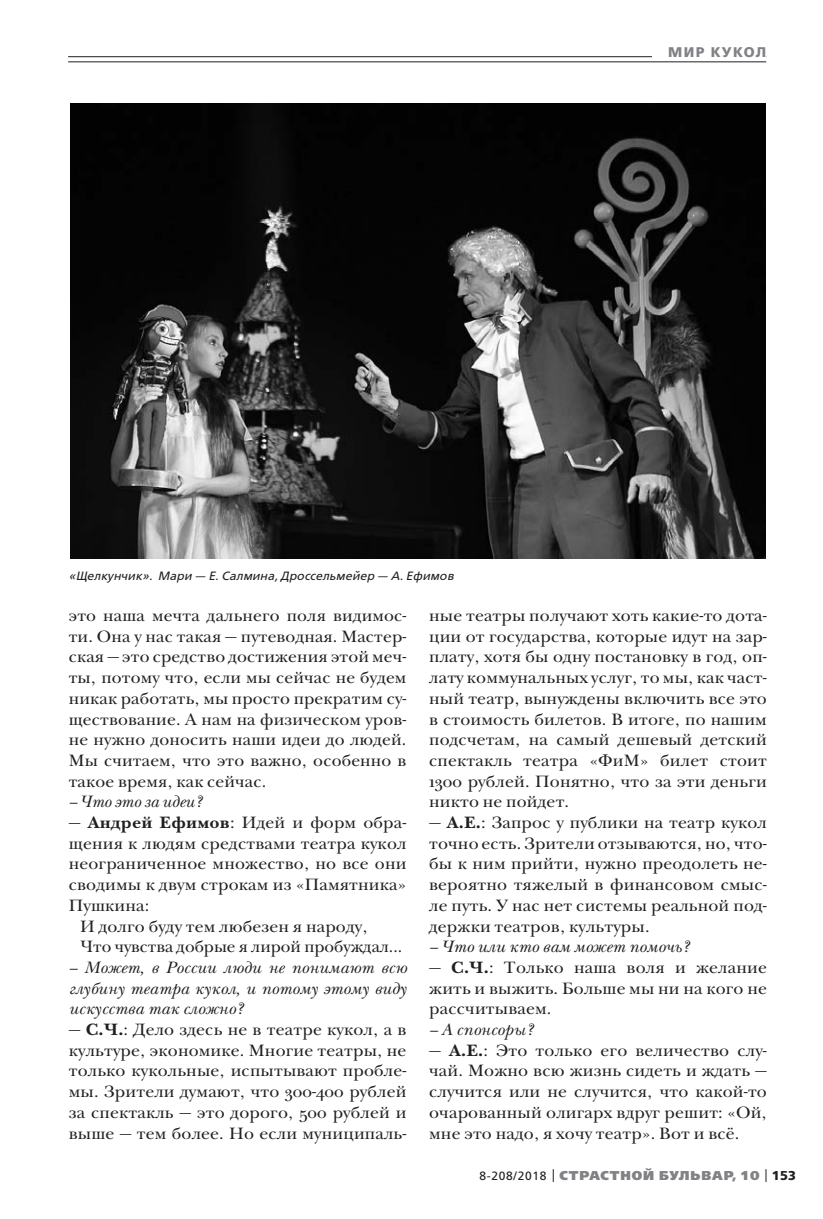
<style>
.page{position:relative;width:823px;height:1219px;background:#fff}
.page>*{position:absolute;margin:0;border:0;box-sizing:border-box;transform-origin:0 0}
.t1{font:17px/20.6px "New Baskerville ITC";letter-spacing:.01em;color:#231f20;text-align:justify}
.t2{font:italic 17px/20.6px "New Baskerville ITC";letter-spacing:.01em;color:#231f20;text-align:justify}
.t3{font:700 14px "Free Set";letter-spacing:.1em;color:#808285}
.t4{font:800 12.8px "Free Set";letter-spacing:.07em;color:#808285}
.t5{font:italic 12px "Free Set";letter-spacing:.01em;color:#231f20}
.s1{font-weight:700}
.s2{font-weight:400;font-size:12px;color:#231f20}
.s3{font-weight:700;color:#231f20}
</style>
<div class="page">
<svg style="left:552px;top:1169px;width:1px;height:13px"></svg>
<svg style="left:765px;top:1169px;width:1px;height:13px"></svg>
<hr style="left:68px;top:56px;width:697px;height:1px;background:#231f20">
<div style="left:652px;top:41px;width:113px;height:21px;background:#fff"></div>
<hr style="left:68px;top:62px;width:697px;height:1px;background:#231f20">
<img style="left:71px;top:103px;width:694px;height:455px">
<p class="t5" style="left:69px;top:570px;width:386px">«Щелкунчик». Мари — Е. Салмина, Дроссельмейер — А. Ефимов</p>
<p class="t3" style="left:667px;top:45px;width:99px">МИР КУКОЛ</p>
<p class="t1" style="left:69px;top:607px;width:339px">это наша мечта дальнего поля видимос&shy;ти. Она у нас такая — путеводная. Мастер&shy;ская — это средство достижения этой меч&shy;ты, потому что, если мы сейчас не будем никак работать, мы просто прекратим су&shy;ществование. А нам на физическом уров&shy;не нужно доносить наши идеи до людей.<br>Мы считаем, что это важно, особенно в такое время, как сейчас.</p>
<p class="t2" style="left:69px;top:793px;width:135px">— Что это за идеи?</p>
<p class="t1" style="left:69px;top:814px;width:339px">— <span class="s1">Андрей Ефимов</span>: Идей и форм обра-</p>
<p class="t1" style="left:69px;top:834px;width:339px">щения к людям средствами театра кукол</p>
<p class="t1" style="left:69px;top:855px;width:339px">неограниченное множество, но все они</p>
<p class="t1" style="left:69px;top:876px;width:339px">сводимы к двум строкам из «Памятника»</p>
<p class="t1" style="left:69px;top:897px;width:82px">Пушкина:</p>
<p class="t1" style="left:80px;top:917px;width:289px">И долго буду тем любезен я народу,</p>
<p class="t1" style="left:80px;top:938px;width:323px">Что чувства добрые я лирой пробуждал...</p>
<p class="t2" style="left:69px;top:959px;width:339px">— Может, в России люди не понимают всю глубину театра кукол, и потому этому виду искусства так сложно?</p>
<p class="t1" style="left:69px;top:1021px;width:339px">— <span class="s1">С.Ч.</span>: Дело здесь не в театре кукол, а в культуре, экономике. Многие театры, не только кукольные, испытывают пробле&shy;мы. Зрители думают, что 300-400 рублей за спектакль — это дорого, 500 рублей и выше — тем более. Но если муниципаль-</p>
<p class="t1" style="left:429px;top:607px;width:339px">ные театры получают хоть какие-то дота&shy;ции от государства, которые идут на зар&shy;плату, хотя бы одну постановку в год, оп&shy;лату коммунальных услуг, то мы, как част&shy;ный театр, вынуждены включить все это в стоимость билетов. В итоге, по нашим подсчетам, на самый дешевый детский спектакль театра «ФиМ» билет стоит 1300 рублей. Понятно, что за эти деньги никто не пойдет.</p>
<p class="t1" style="left:429px;top:814px;width:339px">— <span class="s1">А.Е.</span>: Запрос у публики на театр кукол точно есть. Зрители отзываются, но, что&shy;бы к ним прийти, нужно преодолеть не&shy;вероятно тяжелый в финансовом смыс&shy;ле путь. У нас нет системы реальной под&shy;держки театров, культуры.</p>
<p class="t2" style="left:429px;top:938px;width:261px">— Что или кто вам может помочь?</p>
<p class="t1" style="left:429px;top:959px;width:339px">— <span class="s1">С.Ч.</span>: Только наша воля и желание жить и выжить. Больше мы ни на кого не рассчитываем.</p>
<p class="t2" style="left:429px;top:1021px;width:105px">— А спонсоры?</p>
<p class="t1" style="left:429px;top:1041px;width:339px">— <span class="s1">А.Е.</span>: Это только его величество слу&shy;чай. Можно всю жизнь сидеть и ждать — случится или не случится, что какой-то очарованный олигарх вдруг решит: «Ой, мне это надо, я хочу театр». Вот и всё.</p>
<p class="t4" style="left:479px;top:1169px;width:318px"><span class="s2">8-208/2018</span> СТРАСТНОЙ БУЛЬВАР, 10 <span class="s3">153</span></p>
</div>
